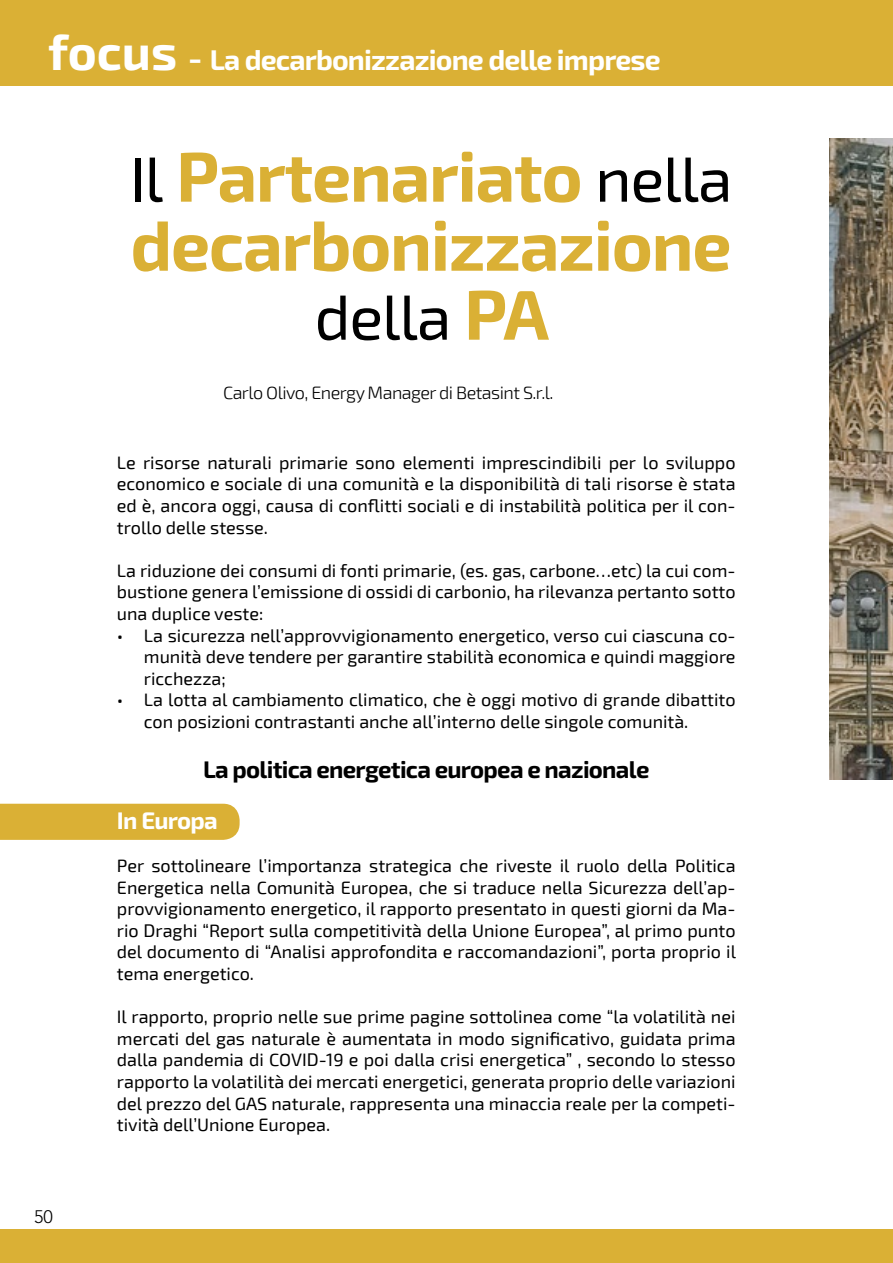
<style>
.page{position:relative;width:893px;height:1263px;background:#fff}
.page>*{position:absolute;margin:0;border:0;box-sizing:border-box;transform-origin:0 0}
.t1{font:700 70.35px/69px "Exo 2";letter-spacing:-.02em;color:#dab035}
.t2{font:63px "Exo 2";letter-spacing:-.02em;color:#000}
.t3{font:700 28.5px "Exo 2";letter-spacing:-.03em;color:#fff}
.t4{font:700 24px "Exo 2";letter-spacing:-.03em;color:#000}
.t5{font:700 24px "Exo 2";letter-spacing:-.03em;color:#fff}
.t6{font:18px/21.6px "Exo 2";color:#000;text-align:justify}
.t7{font:300 18px "Exo 2";letter-spacing:-.03em;color:#000}
.t8{font:300 18px "Avenir LT Std";color:#000}
.s1{font-size:49.5px}
.s2{font-size:34.5px}
.s3{font-weight:400;font-size:63px;color:#000}
.s4{font-weight:700;font-size:70.35px;color:#dab035}
</style>
<div class="page">
<div style="left:0;top:0;width:893px;height:86px;background:#dab035"></div>
<div style="left:0;top:1229px;width:893px;height:34px;background:#dab035"></div>
<div style="left:0;top:804px;width:240px;height:36px;background:#dab035"></div>
<img style="left:829px;top:139px;width:64px;height:640px">
<h3 class="t3" style="left:48px;top:43px;width:614px"><span class="s1">focus</span> <span class="s2">-</span> La decarbonizzazione delle imprese</h3>
<h1 class="t1" style="left:129px;top:144px;width:605px"><span class="s3">Il</span> Partenariato <span class="s3">nella </span>decarbonizzazione</h1>
<h2 class="t2" style="left:314px;top:277px;width:236px">della <span class="s4">PA</span></h2>
<p class="t7" style="left:223px;top:381px;width:332px">Carlo Olivo, Energy Manager di Betasint S.r.l.</p>
<p class="t8" style="left:34px;top:1206px;width:20px">50</p>
<p class="t6" style="left:117px;top:451px;width:620px">Le risorse naturali primarie sono elementi imprescindibili per lo sviluppo economico e sociale di una comunità e la disponibilità di tali risorse è stata ed è, ancora oggi, causa di conflitti sociali e di instabilità politica per il con&shy;trollo delle stesse.</p>
<p class="t6" style="left:117px;top:559px;width:620px">La riduzione dei consumi di fonti primarie, (es. gas, carbone…etc) la cui com&shy;bustione genera l’emissione di ossidi di carbonio, ha rilevanza pertanto sotto una duplice veste:</p>
<p class="t6" style="left:144px;top:624px;width:593px;text-indent:-27px">• La sicurezza nell’approvvigionamento energetico, verso cui ciascuna co&shy;munità deve tendere per garantire stabilità economica e quindi maggiore ricchezza;</p>
<p class="t6" style="left:144px;top:688px;width:593px;text-indent:-27px">• La lotta al cambiamento climatico, che è oggi motivo di grande dibattito con posizioni contrastanti anche all’interno delle singole comunità.</p>
<h3 class="t4" style="left:203px;top:756px;width:448px">La politica energetica europea e nazionale</h3>
<h3 class="t5" style="left:117px;top:806px;width:102px">In Europa</h3>
<p class="t6" style="left:117px;top:854px;width:621px">Per sottolineare l’importanza strategica che riveste il ruolo della Politica Energetica nella Comunità Europea, che si traduce nella Sicurezza dell’ap&shy;provvigionamento energetico, il rapporto presentato in questi giorni da Ma&shy;rio Draghi “Report sulla competitività della Unione Europea”, al primo punto del documento di “Analisi approfondita e raccomandazioni”, porta proprio il tema energetico.</p>
<p class="t6" style="left:117px;top:1005px;width:620px">Il rapporto, proprio nelle sue prime pagine sottolinea come “la volatilità nei mercati del gas naturale è aumentata in modo significativo, guidata prima dalla pandemia di COVID-19 e poi dalla crisi energetica” , secondo lo stesso rapporto la volatilità dei mercati energetici, generata proprio delle variazioni del prezzo del GAS naturale, rappresenta una minaccia reale per la competi&shy;tività dell’Unione Europea.</p>
</div>
